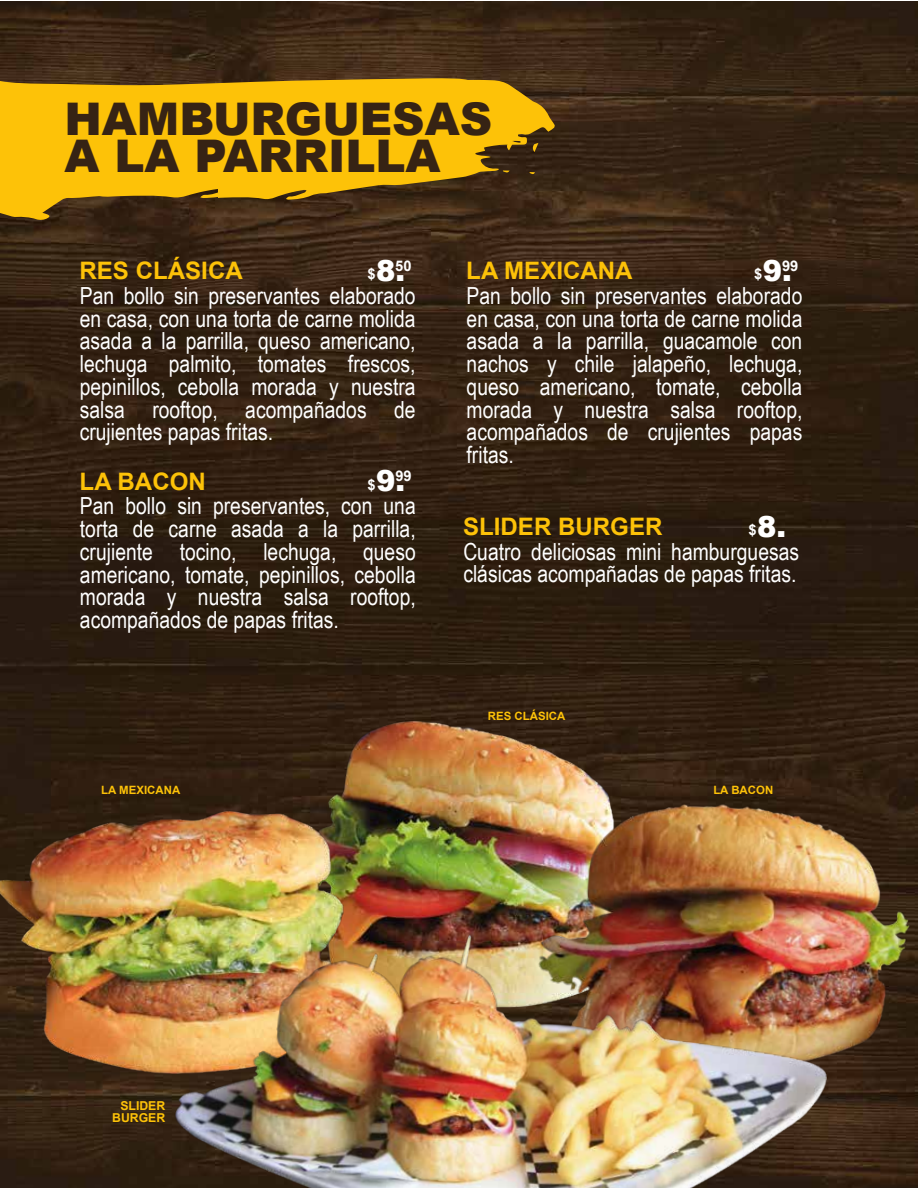
<style>
.page{position:relative;width:918px;height:1188px;background:#fff}
.page>*{position:absolute;margin:0;border:0;box-sizing:border-box;transform-origin:0 0}
.t1{font:900 45px/37.5px "Arial";color:#362314}
.t2{font:900 29.1px "Arial";color:#fff}
.t3{font:700 24.15px "Arial";color:#fdc208}
.t4{font:23.55px/22.8px "Arial Narrow";color:#fff;text-align:justify}
.t5{font:700 14.7px "Arial";color:#fff}
.t6{font:700 12.3px/12px "Arial";color:#fdc208;text-align:right}
.t7{font:700 11.4px "Arial";color:#fdc208}
.s1{font-weight:700;font-size:14.7px}
</style>
<div class="page">
<img style="left:0;top:1px;width:918px;height:1187px">
<svg style="left:0;top:78px;width:534px;height:142px;background:#c0910d"></svg>
<svg style="left:218px;top:80px;width:337px;height:120px;background:#d4a10a"></svg>
<img style="left:350px;top:699px;width:364px;height:226px">
<img style="left:0;top:641px;width:350px;height:543px">
<img style="left:431px;top:746px;width:487px;height:421px">
<img style="left:170px;top:925px;width:677px;height:263px">
<h1 class="t1" style="left:64px;top:99px;width:429px">HAMBURGUESAS<br>A LA PARRILLA</h1>
<p class="t3" style="left:79px;top:254px;width:165px">RES CLÁSICA</p>
<p class="t4" style="left:80px;top:283px;width:337px">Pan bollo sin preservantes elaborado en casa, con una torta de carne molida asada a la parrilla, queso americano, lechuga palmito, tomates frescos, pepinillos, cebolla morada y nuestra salsa rooftop, acompañados de crujientes papas fritas.</p>
<p class="t2" style="left:376px;top:249px;width:37px">8.<sup>50</sup></p>
<p class="t5" style="left:367px;top:264px;width:10px">$</p>
<p class="t2" style="left:376px;top:460px;width:37px">9.<sup>99</sup></p>
<p class="t3" style="left:80px;top:464px;width:128px">LA BACON</p>
<p class="t4" style="left:80px;top:494px;width:337px">Pan bollo sin preservantes, con una torta de carne asada a la parrilla, crujiente tocino, lechuga, queso americano, tomate, pepinillos, cebolla morada y nuestra salsa rooftop, acompañados de papas fritas.</p>
<p class="t5" style="left:368px;top:474px;width:10px">$</p>
<p class="t3" style="left:466px;top:254px;width:168px">LA MEXICANA</p>
<p class="t2" style="left:763px;top:249px;width:37px">9.<sup>99</sup></p>
<p class="t5" style="left:754px;top:264px;width:10px">$</p>
<p class="t4" style="left:467px;top:283px;width:337px">Pan bollo sin preservantes elaborado en casa, con una torta de carne molida asada a la parrilla, guacamole con nachos y chile jalapeño, lechuga, queso americano, tomate, cebolla morada y nuestra salsa rooftop, acompañados de crujientes papas fritas.</p>
<p class="t2" style="left:748px;top:505px;width:39px"><span class="s1">$</span>8.</p>
<p class="t3" style="left:463px;top:510px;width:201px">SLIDER BURGER</p>
<p class="t4" style="left:463px;top:539px;width:337px">Cuatro deliciosas mini hamburguesas clásicas acompañadas de papas fritas.</p>
<p class="t7" style="left:488px;top:707px;width:79px">RES CLÁSICA</p>
<p class="t7" style="left:101px;top:782px;width:80px">LA MEXICANA</p>
<p class="t7" style="left:713px;top:782px;width:61px">LA BACON</p>
<p class="t6" style="left:112px;top:1100px;width:55px">SLIDER<br>BURGER</p>
</div>
